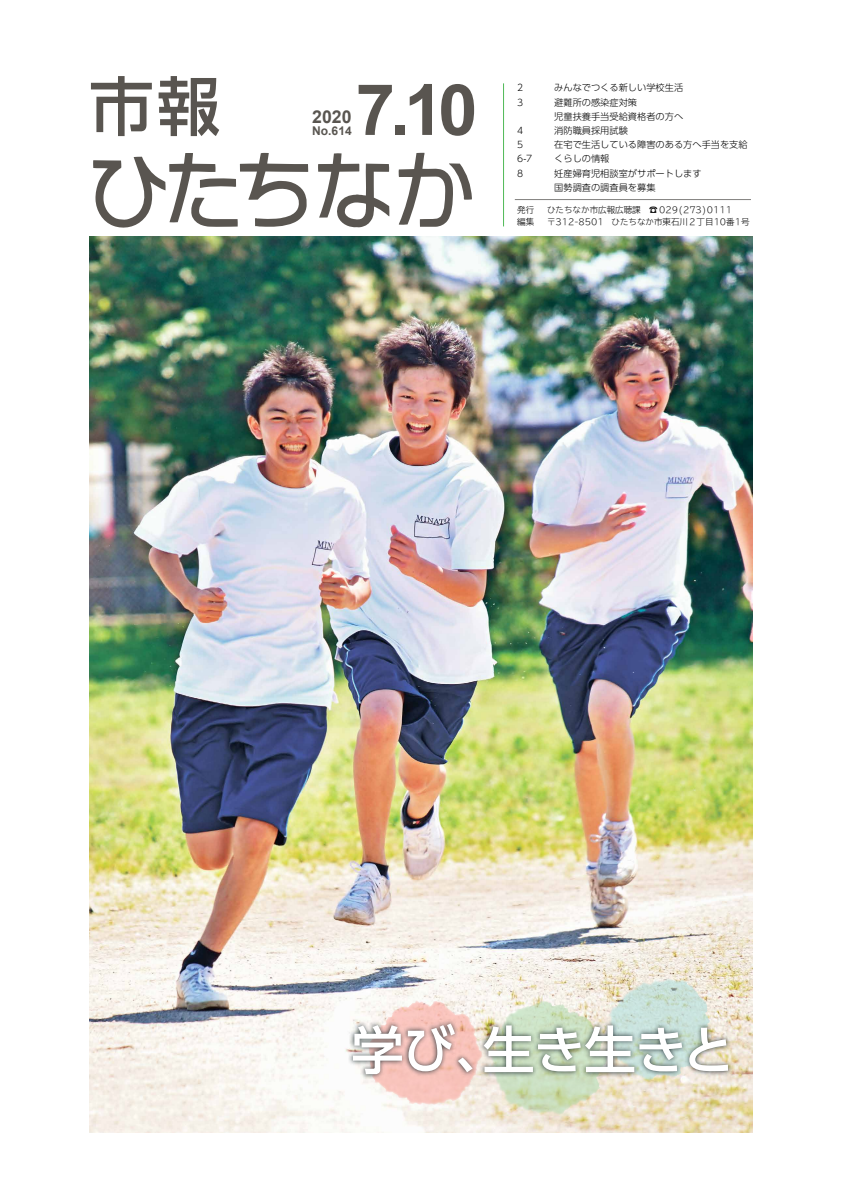
<style>
.page{position:relative;width:842px;height:1191px;background:#fff}
.page>*{position:absolute;margin:0;border:0;box-sizing:border-box;transform-origin:0 0}
.t1{font:700 70.9px "Arial";color:#595550}
.t2{font:500 51.7px "UD Shin Go Pro";letter-spacing:-.02em;color:#fff}
.t3{font:700 17.7px "Arial";color:#595550}
.t4{font:700 12px "Arial";color:#595550}
.t5{font:300 9.2px/14.2px "UD Shin Go Pro";color:#000}
.t6{font:300 8.5px/12.1px "TBUD Go Std Super";color:#000}
.s1{font-family:"Hira Kaku Pro W3";font-weight:400}
</style>
<div class="page">
<img style="left:89px;top:237px;width:664px;height:895px">
<svg style="left:398px;top:153px;width:74px;height:74px"></svg>
<svg style="left:318px;top:153px;width:71px;height:75px"></svg>
<svg style="left:93px;top:153px;width:215px;height:75px"></svg>
<svg style="left:91px;top:76px;width:61px;height:60px"></svg>
<svg style="left:159px;top:76px;width:60px;height:60px"></svg>
<hr style="left:503px;top:83px;width:1px;height:143px;background:#4fb957">
<svg style="left:368px;top:1000px;width:115px;height:104px"></svg>
<svg style="left:489px;top:976px;width:221px;height:139px;background:#e2e3d0"></svg>
<hr style="left:515px;top:199px;width:236px;height:1px;background:#817f7d">
<div style="left:348px;top:1018px;width:386px;height:61px;background:#263336;opacity:.96"></div>
<h1 class="t1" style="left:356px;top:60px;width:123px">7.10</h1>
<h3 class="t3" style="left:312px;top:104px;width:41px">2020</h3>
<h3 class="t4" style="left:312px;top:122px;width:41px">No.614</h3>
<p class="t5" style="left:517px;top:81px;width:8px">2<br>3</p>
<p class="t5" style="left:517px;top:123px;width:17px">4<br>5<br>6-7<br>8</p>
<p class="t6" style="left:517px;top:204px;width:19px">発行編集</p>
<p class="t5" style="left:554px;top:81px;width:195px">みんなでつくる新しい学校生活<br>避難所の感染症対策<br>児童扶養手当受給資格者の方へ<br>消防職員採用試験<br>在宅で生活している障害のある方へ手当を支給くらしの情報<br>妊産婦育児相談室がサポートします<br>国勢調査の調査員を募集</p>
<p class="t6" style="left:547px;top:204px;width:204px">ひたちなか市広報広聴課　<span class="s1">☎</span> 029(273)0111〒312-8501　ひたちなか市東石川２丁目10番1号</p>
<h2 class="t2" style="left:352px;top:1007px;width:384px">学び、生き生きと</h2>
</div>
